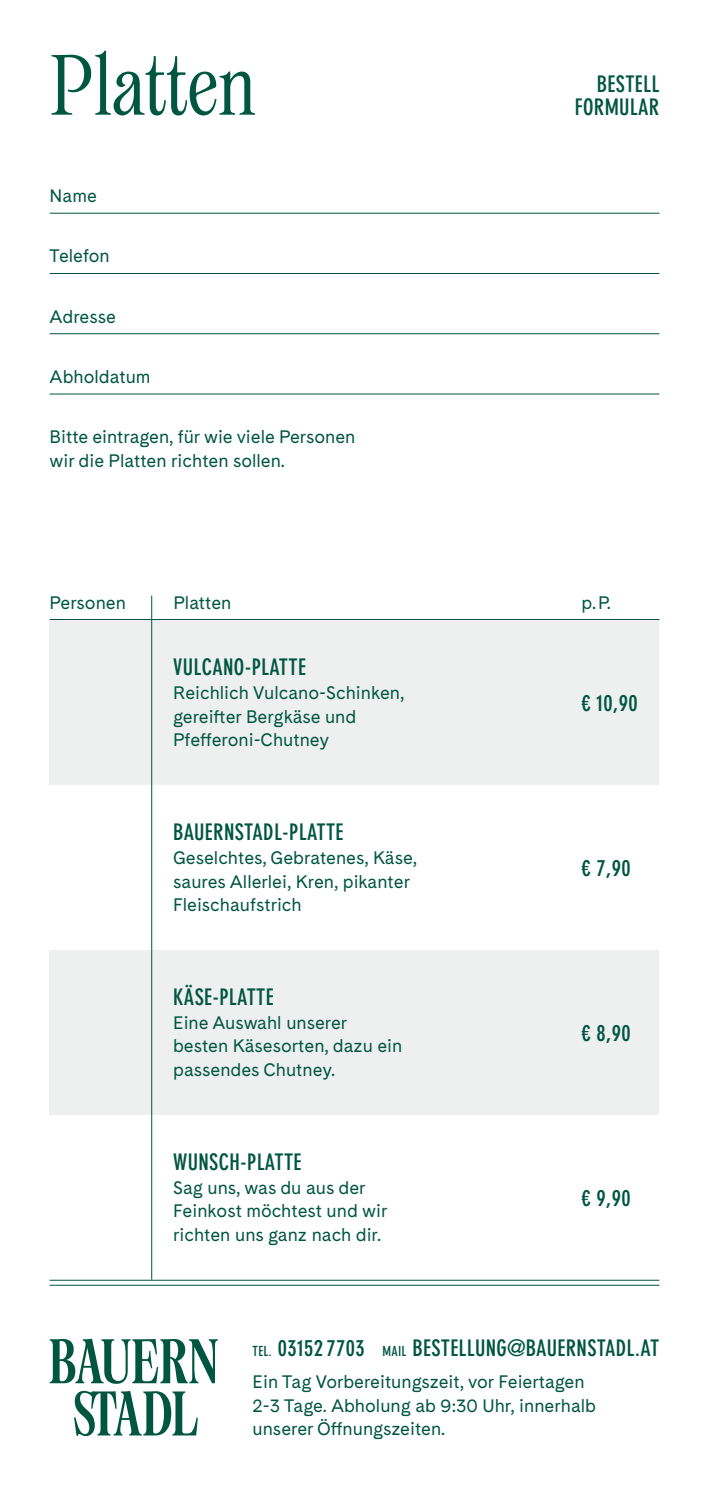
<style>
.page{position:relative;width:709px;height:1489px;background:#fff}
.page>*{position:absolute;margin:0;border:0;box-sizing:border-box;transform-origin:0 0}
.t1{font:300 78.5px "Tartuffo";letter-spacing:-.005em;color:#005640}
.t2{font:700 condensed 22.5px/22.5px "DIN Neuzeit Grotesk Pro";letter-spacing:.015em;color:#005640;text-align:right}
.t3{font:18px/23.8px "Cadiz";color:#005640}
.s1{font-size:13.75px}
</style>
<div class="page">
<hr style="left:50px;top:273px;width:609px;height:1px;background:#005640">
<hr style="left:50px;top:213px;width:609px;height:1px;background:#005640">
<hr style="left:50px;top:333px;width:609px;height:1px;background:#005640">
<hr style="left:50px;top:393px;width:609px;height:1px;background:#005640">
<div style="left:152px;top:620px;width:429px;height:164px;background:#edf0ee"></div>
<div style="left:152px;top:949px;width:429px;height:165px;background:#edf0ee"></div>
<div style="left:581px;top:620px;width:78px;height:164px;background:#edf0ee"></div>
<div style="left:581px;top:949px;width:78px;height:165px;background:#edf0ee"></div>
<div style="left:50px;top:620px;width:102px;height:164px;background:#edf0ee"></div>
<div style="left:50px;top:949px;width:102px;height:165px;background:#edf0ee"></div>
<hr style="left:50px;top:619px;width:609px;height:1px;background:#005640">
<svg style="left:50px;top:1338px;width:168px;height:45px"></svg>
<svg style="left:74px;top:1390px;width:124px;height:45px"></svg>
<hr style="left:50px;top:1279px;width:609px;height:1px;background:#005640">
<hr style="left:50px;top:1284px;width:609px;height:1px;background:#005640">
<hr style="left:151px;top:595px;width:1px;height:684px;background:#005640">
<p class="t1" style="left:50px;top:39px;width:208px">Platten</p>
<p class="t3" style="left:50px;top:183px;width:49px">Name</p>
<p class="t3" style="left:50px;top:244px;width:62px">Telefon</p>
<p class="t3" style="left:50px;top:304px;width:68px">Adresse</p>
<p class="t3" style="left:50px;top:364px;width:102px">Abholdatum</p>
<p class="t3" style="left:50px;top:424px;width:307px">Bitte eintragen, für wie viele Personen wir die Platten richten sollen.</p>
<p class="t2" style="left:575px;top:73px;width:86px">BESTELL<br>FORMULAR</p>
<p class="t3" style="left:50px;top:590px;width:78px">Personen</p>
<p class="t3" style="left:173px;top:590px;width:59px">Platten</p>
<p class="t3" style="left:581px;top:590px;width:31px">p.P.</p>
<p class="t2" style="left:173px;top:656px;width:134px">VULCANO-PLATTE</p>
<p class="t3" style="left:173px;top:680px;width:233px">Reichlich Vulcano-Schinken, gereifter Bergkäse und<br>Pfefferoni-Chutney</p>
<p class="t2" style="left:173px;top:821px;width:172px">BAUERNSTADL-PLATTE</p>
<p class="t3" style="left:173px;top:845px;width:245px">Geselchtes, Gebratenes, Käse, saures Allerlei, Kren, pikanter<br>Fleischaufstrich</p>
<p class="t2" style="left:173px;top:985px;width:102px">KÄSE-PLATTE</p>
<p class="t3" style="left:173px;top:1010px;width:230px">Eine Auswahl unserer besten Käsesorten, dazu ein passendes Chutney.</p>
<p class="t2" style="left:173px;top:1150px;width:130px">WUNSCH-PLATTE</p>
<p class="t3" style="left:173px;top:1174px;width:216px">Sag uns, was du aus der<br>Feinkost möchtest und wir richten uns ganz nach dir.</p>
<p class="t2" style="left:581px;top:691px;width:58px">€ 10,90</p>
<p class="t2" style="left:581px;top:856px;width:51px">€ 7,90</p>
<p class="t2" style="left:581px;top:1021px;width:51px">€ 8,90</p>
<p class="t2" style="left:581px;top:1186px;width:51px">€ 9,90</p>
<p class="t2" style="left:252px;top:1336px;width:408px"><span class="s1">TEL.</span> 03152 7703 <span class="s1">MAIL</span> BESTELLUNG@BAUERNSTADL.AT</p>
<p class="t3" style="left:252px;top:1368px;width:345px">Ein Tag Vorbereitungszeit, vor Feiertagen<br>2-3 Tage. Abholung ab 9:30 Uhr, innerhalb unserer Öffnungszeiten.</p>
</div>
